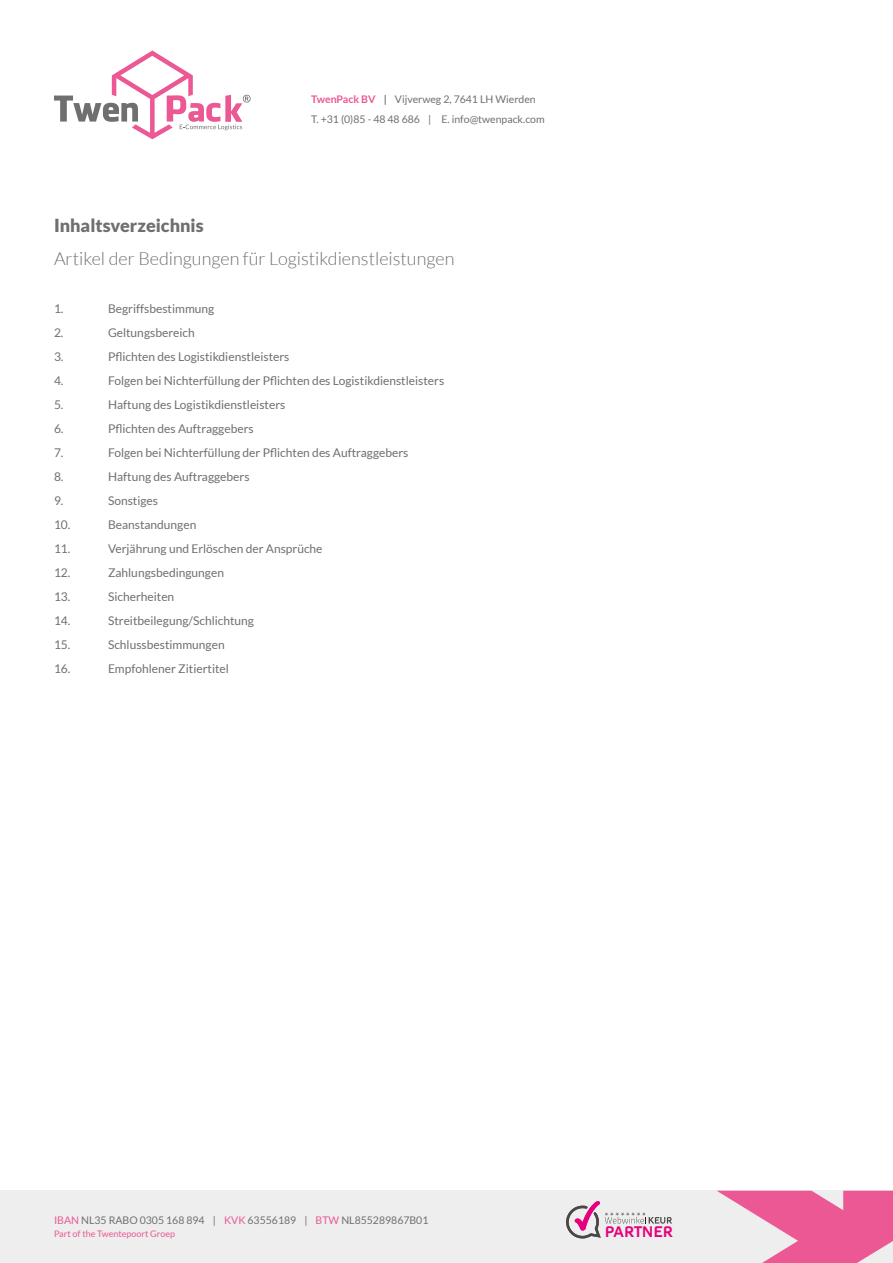
<style>
.page{position:relative;width:893px;height:1263px;background:#fff}
.page>*{position:absolute;margin:0;border:0;box-sizing:border-box;transform-origin:0 0}
.t1{font:300 18px "Lato";color:#706f6f}
.t2{font:900 18px "Lato";color:#706f6f}
.t3{font:700 15.3px "Oblik";letter-spacing:-.01em;color:#e6007d}
.t4{font:12px "Lato";color:#706f6f}
.t5{font:10.5px/19.5px "Lato";color:#706f6f}
.t6{font:9px "Lato";color:#eb5893}
.s1{font-weight:700;color:#eb5893}
.s2{font-weight:700}
.s3{color:#eb5893}
</style>
<div class="page">
<svg style="left:54px;top:50px;width:197px;height:89px"></svg>
<div style="left:0;top:1191px;width:893px;height:72px;background:#eee"></div>
<svg style="left:717px;top:1191px;width:176px;height:72px"></svg>
<svg style="left:566px;top:1201px;width:106px;height:38px"></svg>
<p class="t5" style="left:311px;top:89px;width:235px"><span class="s1">TwenPack BV</span> <span class="s2">|</span> Vijverweg 2, 7641 LH Wierden<br>T. +31 (0)85 - 48 48 686 | E. info@twenpack.com</p>
<h1 class="t2" style="left:54px;top:215px;width:151px">Inhaltsverzeichnis</h1>
<h1 class="t1" style="left:54px;top:249px;width:402px">Artikel der Bedingungen für Logistikdienstleistungen</h1>
<p class="t4" style="left:54px;top:302px;width:11px">1.</p>
<p class="t4" style="left:108px;top:302px;width:108px">Begriffsbestimmung</p>
<p class="t4" style="left:54px;top:326px;width:11px">2.</p>
<p class="t4" style="left:108px;top:326px;width:88px">Geltungsbereich</p>
<p class="t4" style="left:54px;top:350px;width:11px">3.</p>
<p class="t4" style="left:108px;top:350px;width:183px">Pflichten des Logistikdienstleisters</p>
<p class="t4" style="left:54px;top:374px;width:11px">4.</p>
<p class="t4" style="left:108px;top:374px;width:338px">Folgen bei Nichterfüllung der Pflichten des Logistikdienstleisters</p>
<p class="t4" style="left:54px;top:398px;width:11px">5.</p>
<p class="t4" style="left:108px;top:398px;width:179px">Haftung des Logistikdienstleisters</p>
<p class="t4" style="left:54px;top:422px;width:11px">6.</p>
<p class="t4" style="left:108px;top:422px;width:147px">Pflichten des Auftraggebers</p>
<p class="t4" style="left:54px;top:446px;width:11px">7.</p>
<p class="t4" style="left:108px;top:446px;width:302px">Folgen bei Nichterfüllung der Pflichten des Auftraggebers</p>
<p class="t4" style="left:54px;top:470px;width:11px">8.</p>
<p class="t4" style="left:108px;top:470px;width:143px">Haftung des Auftraggebers</p>
<p class="t4" style="left:54px;top:494px;width:11px">9.</p>
<p class="t4" style="left:108px;top:494px;width:52px">Sonstiges</p>
<p class="t4" style="left:54px;top:518px;width:18px">10.</p>
<p class="t4" style="left:108px;top:518px;width:90px">Beanstandungen</p>
<p class="t4" style="left:54px;top:542px;width:18px">11.</p>
<p class="t4" style="left:108px;top:542px;width:216px">Verjährung und Erlöschen der Ansprüche</p>
<p class="t4" style="left:54px;top:566px;width:18px">12.</p>
<p class="t4" style="left:108px;top:566px;width:118px">Zahlungsbedingungen</p>
<p class="t4" style="left:54px;top:590px;width:18px">13.</p>
<p class="t4" style="left:108px;top:590px;width:68px">Sicherheiten</p>
<p class="t4" style="left:54px;top:614px;width:18px">14.</p>
<p class="t4" style="left:108px;top:614px;width:148px">Streitbeilegung/Schlichtung</p>
<p class="t4" style="left:54px;top:638px;width:18px">15.</p>
<p class="t4" style="left:108px;top:638px;width:118px">Schlussbestimmungen</p>
<p class="t4" style="left:54px;top:662px;width:18px">16.</p>
<p class="t4" style="left:108px;top:662px;width:122px">Empfohlener Zitiertitel</p>
<p class="t5" style="left:54px;top:1210px;width:376px"><span class="s3">IBAN</span> NL35 RABO 0305 168 894 | <span class="s3">KVK</span> 63556189 | <span class="s3">BTW</span> NL855289867B01</p>
<p class="t6" style="left:54px;top:1229px;width:123px">Part of the Twentepoort Groep</p>
<p class="t3" style="left:605px;top:1223px;width:70px">PARTNER</p>
</div>
